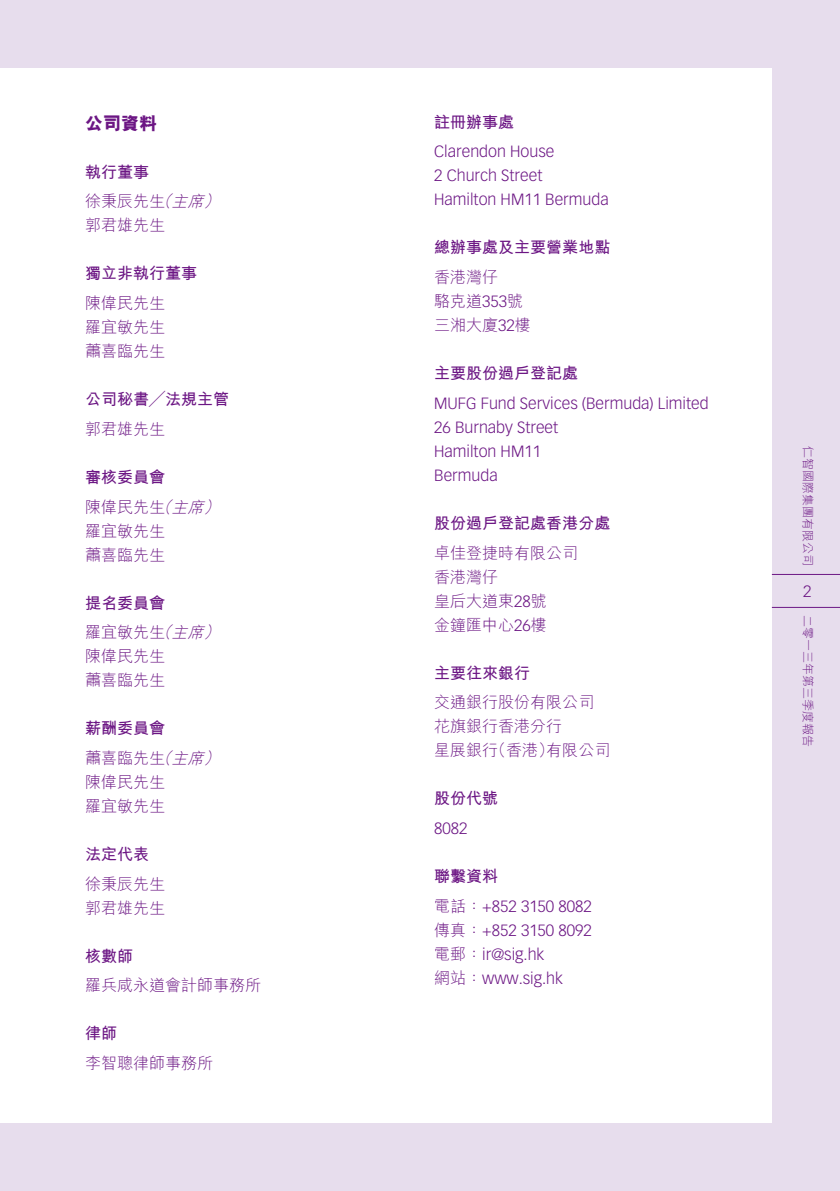
<style>
.page{position:relative;width:840px;height:1191px;background:#fff}
.page>*{position:absolute;margin:0;border:0;box-sizing:border-box;transform-origin:0 0}
.t1{font:18px "M Hei HK Xbold E Ten B5 H";color:#6c1684}
.t2{font:16px/24px "M Hei HK Light E Ten B5 H";color:#6c1684}
.t3{font:300 16px/24px "Vectora LT Std";color:#6c1684}
.t4{font:16px "M Hei HK Bold E Ten B5 H";color:#6c1684}
.t5{font:12px "M Hei HK Light E Ten B5 H";color:#6c1684}
.s1{font-style:italic}
.s2{font-family:"Vectora LT Std";font-weight:300}
.s3{font-family:"M Hei HK Light E Ten B5 H";font-weight:400}
</style>
<div class="page">
<div style="left:0;top:0;width:839px;height:1191px;background:#e7dded"></div>
<div style="left:0;top:68px;width:771px;height:1055px;background:#fff"></div>
<hr style="left:771px;top:574px;width:68px;height:1px;background:#6c1684">
<hr style="left:771px;top:607px;width:68px;height:1px;background:#6c1684">
<p class="t1" style="left:85px;top:116px;width:73px">公司資料</p>
<p class="t4" style="left:85px;top:166px;width:65px">執行董事</p>
<p class="t2" style="left:85px;top:192px;width:140px">徐秉辰先生<span class="s1">（主席）</span>郭君雄先生</p>
<p class="t4" style="left:85px;top:267px;width:113px">獨立非執行董事</p>
<p class="t2" style="left:85px;top:293px;width:81px;text-align:justify">陳偉民先生羅宜敏先生蕭喜臨先生</p>
<p class="t4" style="left:85px;top:393px;width:145px">公司秘書╱法規主管</p>
<p class="t2" style="left:85px;top:419px;width:81px">郭君雄先生</p>
<p class="t4" style="left:85px;top:471px;width:81px">審核委員會</p>
<p class="t2" style="left:85px;top:497px;width:140px">陳偉民先生<span class="s1">（主席）</span>羅宜敏先生<br>蕭喜臨先生</p>
<p class="t4" style="left:85px;top:596px;width:81px">提名委員會</p>
<p class="t2" style="left:85px;top:622px;width:140px">羅宜敏先生<span class="s1">（主席）</span>陳偉民先生<br>蕭喜臨先生</p>
<p class="t4" style="left:85px;top:722px;width:81px">薪酬委員會</p>
<p class="t2" style="left:85px;top:748px;width:140px">蕭喜臨先生<span class="s1">（主席）</span>陳偉民先生<br>羅宜敏先生</p>
<p class="t4" style="left:85px;top:848px;width:65px">法定代表</p>
<p class="t2" style="left:85px;top:874px;width:81px">徐秉辰先生郭君雄先生</p>
<p class="t4" style="left:85px;top:949px;width:49px">核數師</p>
<p class="t2" style="left:85px;top:975px;width:177px">羅兵咸永道會計師事務所</p>
<p class="t4" style="left:85px;top:1027px;width:33px">律師</p>
<p class="t2" style="left:85px;top:1053px;width:129px">李智聰律師事務所</p>
<p class="t4" style="left:434px;top:116px;width:81px">註冊辦事處</p>
<p class="t3" style="left:434px;top:141px;width:176px">Clarendon House<br>2 Church Street<br>Hamilton HM11 Bermuda</p>
<p class="t4" style="left:434px;top:241px;width:177px">總辦事處及主要營業地點</p>
<p class="t2" style="left:434px;top:267px;width:98px">香港灣仔<br>駱克道<span class="s2">353</span>號三湘大廈<span class="s2">32</span>樓</p>
<p class="t4" style="left:434px;top:367px;width:146px">主要股份過戶登記處</p>
<p class="t3" style="left:434px;top:392px;width:276px">MUFG Fund Services (Bermuda) Limited<br>26 Burnaby Street<br>Hamilton HM11<br>Bermuda</p>
<p class="t4" style="left:434px;top:517px;width:178px">股份過戶登記處香港分處</p>
<p class="t2" style="left:434px;top:543px;width:146px">卓佳登捷時有限公司香港灣仔<br>皇后大道東<span class="s2">28</span>號<br>金鐘匯中心<span class="s2">26</span>樓</p>
<p class="t4" style="left:434px;top:666px;width:98px">主要往來銀行</p>
<p class="t2" style="left:434px;top:692px;width:178px">交通銀行股份有限公司花旗銀行香港分行<br>星展銀行（香港）有限公司</p>
<p class="t4" style="left:434px;top:792px;width:65px">股份代號</p>
<p class="t3" style="left:434px;top:817px;width:35px">8082</p>
<p class="t4" style="left:434px;top:870px;width:65px">聯繫資料</p>
<p class="t3" style="left:434px;top:895px;width:159px"><span class="s3">電話：</span>+852 3150 8082<span class="s3">傳真：</span>+852 3150 8092<span class="s3">電郵：</span>ir@sig.hk<br><span class="s3">網站：</span>www.sig.hk</p>
<p class="t5" style="left:812px;top:446px;width:121px;rotate:90deg">仁智國際集團有限公司</p>
<p class="t3" style="left:802px;top:580px;width:10px">2</p>
<p class="t5" style="left:812px;top:615px;width:133px;rotate:90deg">二零一三年第三季度報告</p>
</div>
